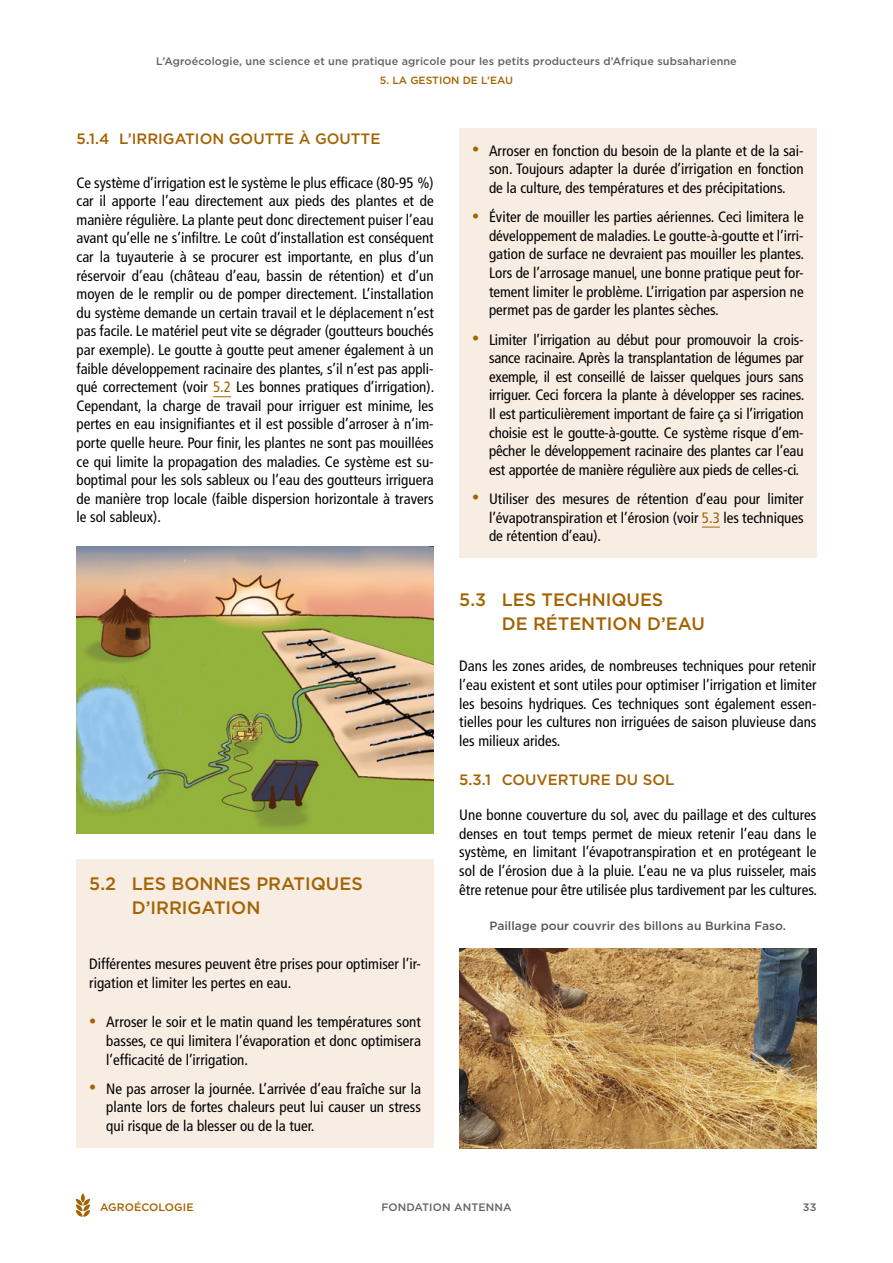
<style>
.page{position:relative;width:893px;height:1263px;background:#fff}
.page>*{position:absolute;margin:0;border:0;box-sizing:border-box;transform-origin:0 0}
.t1{font:500 18px/24px "Gotham";color:#a46302}
.t2{font:condensed 15px/18.6px "Frutiger LT Pro";color:#000;text-align:justify}
.t3{font:500 15px "Gotham";color:#a46302}
.t4{font:500 12px "Gotham";color:#575756}
.t5{font:500 10.8px "Gotham";letter-spacing:.01em;color:#636362}
.t6{font:500 10.8px "Gotham";letter-spacing:.01em;color:#a46302}
.t7{font:500 10.5px "Gotham";color:#a46302}
.s1{color:#a46302}
.s2{font-size:14.25px;color:#a46302}
</style>
<div class="page">
<svg style="left:76px;top:1193px;width:14px;height:24px"></svg>
<svg style="left:213px;top:396px;width:18px;height:1px"></svg>
<div style="left:77px;top:859px;width:357px;height:84px;background:#f7ede3"></div>
<div style="left:77px;top:943px;width:357px;height:61px;background:#f7ede3"></div>
<div style="left:77px;top:999px;width:357px;height:82px;background:#f7ede3"></div>
<div style="left:77px;top:1065px;width:357px;height:82px;background:#f7ede3"></div>
<div style="left:459px;top:128px;width:357px;height:82px;background:#f7ede3"></div>
<div style="left:459px;top:194px;width:357px;height:138px;background:#f7ede3"></div>
<div style="left:459px;top:316px;width:357px;height:175px;background:#f7ede3"></div>
<div style="left:459px;top:476px;width:357px;height:82px;background:#f7ede3"></div>
<svg style="left:702px;top:527px;width:18px;height:1px"></svg>
<img style="left:77px;top:546px;width:357px;height:287px">
<img style="left:459px;top:948px;width:357px;height:200px">
<p class="t5" style="left:156px;top:54px;width:582px">L’Agroécologie, une science et une pratique agricole pour les petits producteurs d’Afrique subsaharienne</p>
<p class="t7" style="left:380px;top:74px;width:39px">5. La gestion</p>
<p class="t7" style="left:463px;top:74px;width:36px">de l’eau</p>
<p class="t3" style="left:77px;top:129px;width:305px">5.1.4 L’IRRIGATION GOUTTE À GOUTTE</p>
<p class="t2" style="left:77px;top:173px;width:359px">Ce système d’irrigation est le système le plus efficace (80-95 %) car il apporte l’eau directement aux pieds des plantes et de manière régulière. La plante peut donc directement puiser l’eau avant qu’elle ne s’infiltre. Le coût d’installation est conséquent car la tuyauterie à se procurer est importante, en plus d’un réservoir d’eau (château d’eau, bassin de rétention) et d’un moyen de le remplir ou de pomper directement. L’installation du système demande un certain travail et le déplacement n’est pas facile. Le matériel peut vite se dégrader (goutteurs bouchés par exemple). Le goutte à goutte peut amener également à un faible développement racinaire des plantes, s’il n’est pas appli&shy;qué correctement (voir <span class="s1">5.2</span> Les bonnes pratiques d’irrigation).<br>Cependant, la charge de travail pour irriguer est minime, les pertes en eau insignifiantes et il est possible d’arroser à n’im&shy;porte quelle heure. Pour finir, les plantes ne sont pas mouillées ce qui limite la propagation des maladies. Ce système est su&shy;boptimal pour les sols sableux ou l’eau des goutteurs irriguera de manière trop locale (faible dispersion horizontale à travers le sol sableux).</p>
<p class="t1" style="left:132px;top:872px;width:232px;text-indent:-43px">5.2 LES BONNES PRATIQUES<br>D’IRRIGATION</p>
<p class="t2" style="left:89px;top:954px;width:333px">Différentes mesures peuvent être prises pour optimiser l’ir&shy;rigation et limiter les pertes en eau.</p>
<p class="t2" style="left:106px;top:1013px;width:316px;text-indent:-17px"><span class="s2">•</span> Arroser le soir et le matin quand les températures sont basses, ce qui limitera l’évaporation et donc optimisera l’efficacité de l’irrigation.</p>
<p class="t2" style="left:106px;top:1079px;width:316px;text-indent:-17px"><span class="s2">•</span> Ne pas arroser la journée. L’arrivée d’eau fraîche sur la plante lors de fortes chaleurs peut lui causer un stress qui risque de la blesser ou de la tuer.</p>
<p class="t2" style="left:489px;top:141px;width:316px;text-indent:-17px"><span class="s2">•</span> Arroser en fonction du besoin de la plante et de la sai&shy;son. Toujours adapter la durée d’irrigation en fonction de la culture, des températures et des précipitations.</p>
<p class="t2" style="left:489px;top:208px;width:317px;text-indent:-17px"><span class="s2">•</span> Éviter de mouiller les parties aériennes. Ceci limitera le développement de maladies. Le goutte-à-goutte et l’irri&shy;gation de surface ne devraient pas mouiller les plantes.<br>Lors de l’arrosage manuel, une bonne pratique peut for&shy;tement limiter le problème. L’irrigation par aspersion ne permet pas de garder les plantes sèches.</p>
<p class="t2" style="left:489px;top:330px;width:317px;text-indent:-17px"><span class="s2">•</span> Limiter l’irrigation au début pour promouvoir la crois&shy;sance racinaire. Après la transplantation de légumes par exemple, il est conseillé de laisser quelques jours sans irriguer. Ceci forcera la plante à développer ses racines.<br>Il est particulièrement important de faire ça si l’irrigation choisie est le goutte-à-goutte. Ce système risque d’em&shy;pêcher le développement racinaire des plantes car l’eau est apportée de manière régulière aux pieds de celles-ci.</p>
<p class="t2" style="left:489px;top:490px;width:316px;text-indent:-17px"><span class="s2">•</span> Utiliser des mesures de rétention d’eau pour limiter l’évapotranspiration et l’érosion (voir <span class="s1">5.3</span> les techniques de rétention d’eau).</p>
<p class="t1" style="left:502px;top:587px;width:205px;text-indent:-43px">5.3 LES TECHNIQUES<br>DE RÉTENTION D’EAU</p>
<p class="t2" style="left:459px;top:657px;width:359px">Dans les zones arides, de nombreuses techniques pour retenir l’eau existent et sont utiles pour optimiser l’irrigation et limiter les besoins hydriques. Ces techniques sont également essen&shy;tielles pour les cultures non irriguées de saison pluvieuse dans les milieux arides.</p>
<p class="t3" style="left:459px;top:770px;width:217px">5.3.1 COUVERTURE DU SOL</p>
<p class="t2" style="left:459px;top:806px;width:359px">Une bonne couverture du sol, avec du paillage et des cultures denses en tout temps permet de mieux retenir l’eau dans le système, en limitant l’évapotranspiration et en protégeant le sol de l’érosion due à la pluie. L’eau ne va plus ruisseler, mais être retenue pour être utilisée plus tardivement par les cultures.</p>
<p class="t4" style="left:490px;top:918px;width:298px">Paillage pour couvrir des billons au Burkina Faso.</p>
<p class="t6" style="left:100px;top:1200px;width:95px">AGROÉCOLOGIE</p>
<p class="t5" style="left:381px;top:1200px;width:132px">FONDATION ANTENNA</p>
<p class="t5" style="left:803px;top:1200px;width:15px">33</p>
</div>
